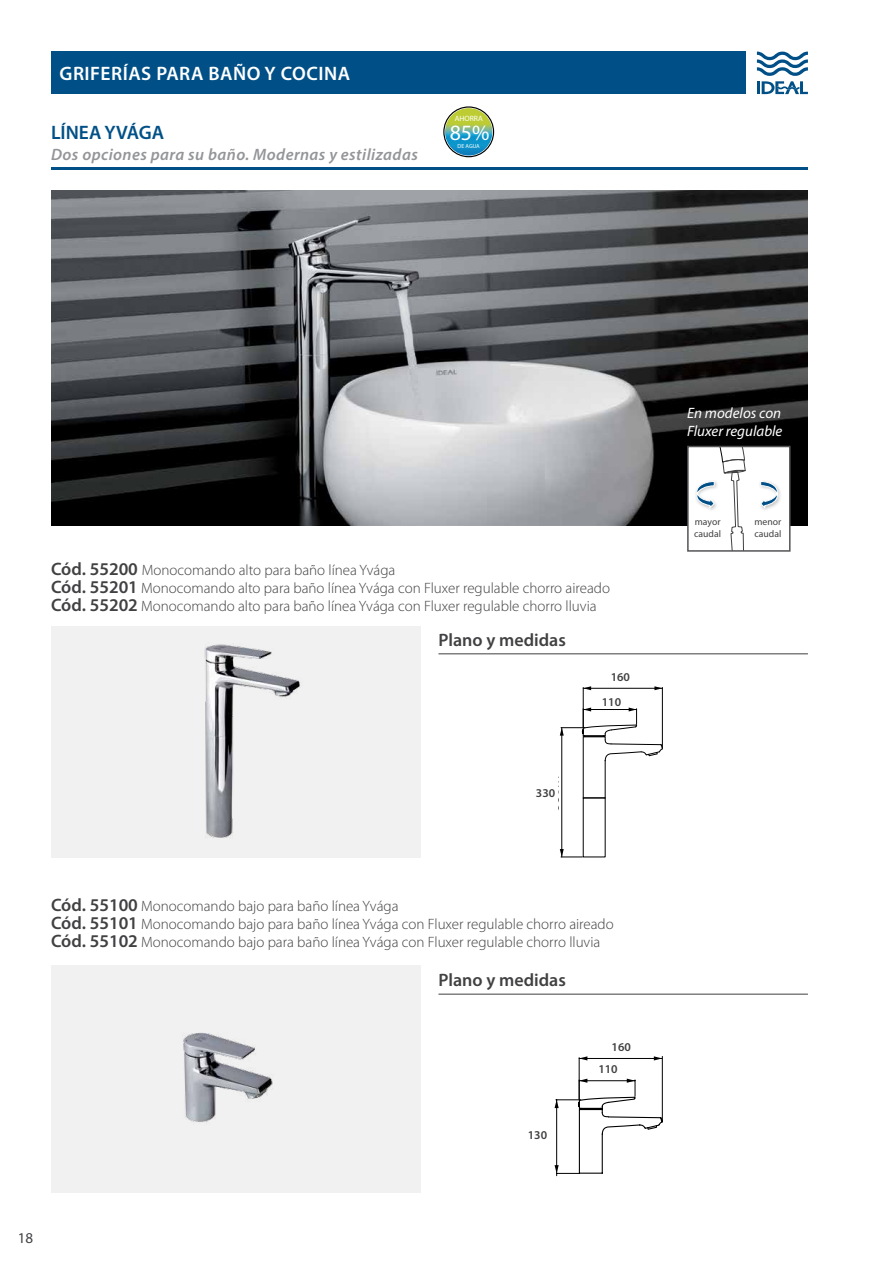
<style>
.page{position:relative;width:893px;height:1263px;background:#fff}
.page>*{position:absolute;margin:0;border:0;box-sizing:border-box;transform-origin:0 0}
.t1{font:21.9px "Myriad Pro";color:#fff}
.t2{font:600 19.5px "Myriad Pro";letter-spacing:.025em;color:#fff}
.t3{font:600 19.5px "Myriad Pro";color:#005087}
.t4{font:600 18px "Myriad Pro";color:#414042}
.t5{font:italic 600 16.5px "Myriad Pro";letter-spacing:.025em;color:#939598}
.t6{font:300 15px/18px "Myriad Pro";color:#414042}
.t7{font:italic 15px/18px "Myriad Pro";color:#fff}
.t8{font:15px "Myriad Pro";color:#414042}
.t9{font:14.7px "Arial";color:#000}
.t10{font:600 12px/22px "Myriad Pro";color:#414042}
.t11{font:9.75px/11.7px "Myriad Pro";color:#414042}
.t12{font:7.65px "Myriad Pro";color:#fff}
.t13{font:5.85px "Myriad Pro";letter-spacing:-.01em;color:#fff}
.s1{font-weight:600;font-size:18px}
</style>
<div class="page">
<div style="left:51px;top:52px;width:695px;height:42px;background:#005087"></div>
<svg style="left:757px;top:52px;width:51px;height:42px"></svg>
<hr style="left:51px;top:167px;width:757px;height:2px;background:#005087">
<div style="left:51px;top:965px;width:369px;height:228px;background:#f1f1f2"></div>
<img style="left:183px;top:1032px;width:91px;height:90px">
<div style="left:51px;top:627px;width:369px;height:231px;background:#f1f1f2"></div>
<img style="left:204px;top:644px;width:96px;height:194px">
<img style="left:51px;top:190px;width:757px;height:335px">
<hr style="left:438px;top:653px;width:370px;height:1px;background:#414042">
<hr style="left:438px;top:994px;width:370px;height:1px;background:#414042">
<svg style="left:444px;top:108px;width:49px;height:48px;background:#62ae8d"></svg>
<div style="left:444px;top:107px;width:49px;height:49px;border:1px solid #fff;border-radius:50%"></div>
<div style="left:443px;top:106px;width:51px;height:51px;border:1px solid #000;border-radius:50%"></div>
<div style="left:688px;top:446px;width:102px;height:105px;background:#fff"></div>
<img style="left:763px;top:487px;width:18px;height:23px">
<svg style="left:760px;top:481px;width:18px;height:28px"></svg>
<svg style="left:696px;top:449px;width:50px;height:100px"></svg>
<div style="left:687px;top:446px;width:103px;height:106px;border:2px solid #545456"></div>
<hr style="left:556px;top:1100px;width:1px;height:76px;background:#000">
<svg style="left:555px;top:1056px;width:108px;height:118px"></svg>
<hr style="left:583px;top:687px;width:1px;height:40px;background:#000">
<hr style="left:662px;top:687px;width:1px;height:61px;background:#000">
<hr style="left:583px;top:688px;width:79px;height:1px;background:#000">
<svg style="left:583px;top:686px;width:8px;height:4px"></svg>
<svg style="left:654px;top:686px;width:8px;height:4px"></svg>
<hr style="left:561px;top:728px;width:1px;height:129px;background:#000">
<svg style="left:560px;top:849px;width:22px;height:9px"></svg>
<svg style="left:583px;top:798px;width:22px;height:1px"></svg>
<hr style="left:605px;top:761px;width:1px;height:37px;background:#000">
<hr style="left:583px;top:737px;width:1px;height:61px;background:#000">
<svg style="left:560px;top:707px;width:103px;height:54px"></svg>
<div style="left:592px;top:694px;width:35px;height:14px;background:#fff"></div>
<h2 class="t2" style="left:60px;top:61px;width:292px">GRIFERÍAS PARA BAÑO Y COCINA</h2>
<h2 class="t3" style="left:51px;top:120px;width:115px">LÍNEA YVÁGA</h2>
<p class="t5" style="left:51px;top:144px;width:368px">Dos opciones para su baño. Modernas y estilizadas</p>
<p class="t12" style="left:455px;top:114px;width:30px">AHORRA</p>
<p class="t13" style="left:458px;top:142px;width:24px">DE AGUA</p>
<h1 class="t1" style="left:450px;top:119px;width:41px">85%</h1>
<p class="t6" style="left:51px;top:561px;width:560px"><span class="s1">Cód. 55200</span> Monocomando alto para baño línea Yvága<br><span class="s1">Cód. 55201</span> Monocomando alto para baño línea Yvága con Fluxer regulable chorro aireado<br><span class="s1">Cód. 55202</span> Monocomando alto para baño línea Yvága con Fluxer regulable chorro lluvia</p>
<p class="t4" style="left:438px;top:628px;width:129px">Plano y medidas</p>
<p class="t9" style="left:605px;top:668px;width:38px">16cm</p>
<p class="t10" style="left:611px;top:666px;width:21px">160</p>
<p class="t9" style="left:543px;top:812px;width:38px;rotate:-90deg">33cm</p>
<p class="t10" style="left:536px;top:782px;width:21px">330</p>
<p class="t9" style="left:591px;top:691px;width:36px">11cm</p>
<p class="t10" style="left:602px;top:690px;width:21px">110</p>
<p class="t6" style="left:51px;top:897px;width:564px"><span class="s1">Cód. 55100</span> Monocomando bajo para baño línea Yvága<br><span class="s1">Cód. 55101</span> Monocomando bajo para baño línea Yvága con Fluxer regulable chorro aireado<br><span class="s1">Cód. 55102</span> Monocomando bajo para baño línea Yvága con Fluxer regulable chorro lluvia</p>
<p class="t4" style="left:438px;top:969px;width:129px">Plano y medidas</p>
<p class="t10" style="left:528px;top:1124px;width:21px">130</p>
<p class="t10" style="left:598px;top:1035px;width:34px;text-indent:13px">160<br>110</p>
<p class="t8" style="left:18px;top:1229px;width:17px">18</p>
<p class="t7" style="left:687px;top:403px;width:97px">En modelos con<br>Fluxer regulable</p>
<p class="t11" style="left:694px;top:516px;width:28px">mayor caudal</p>
<p class="t11" style="left:754px;top:516px;width:28px">menor caudal</p>
</div>
